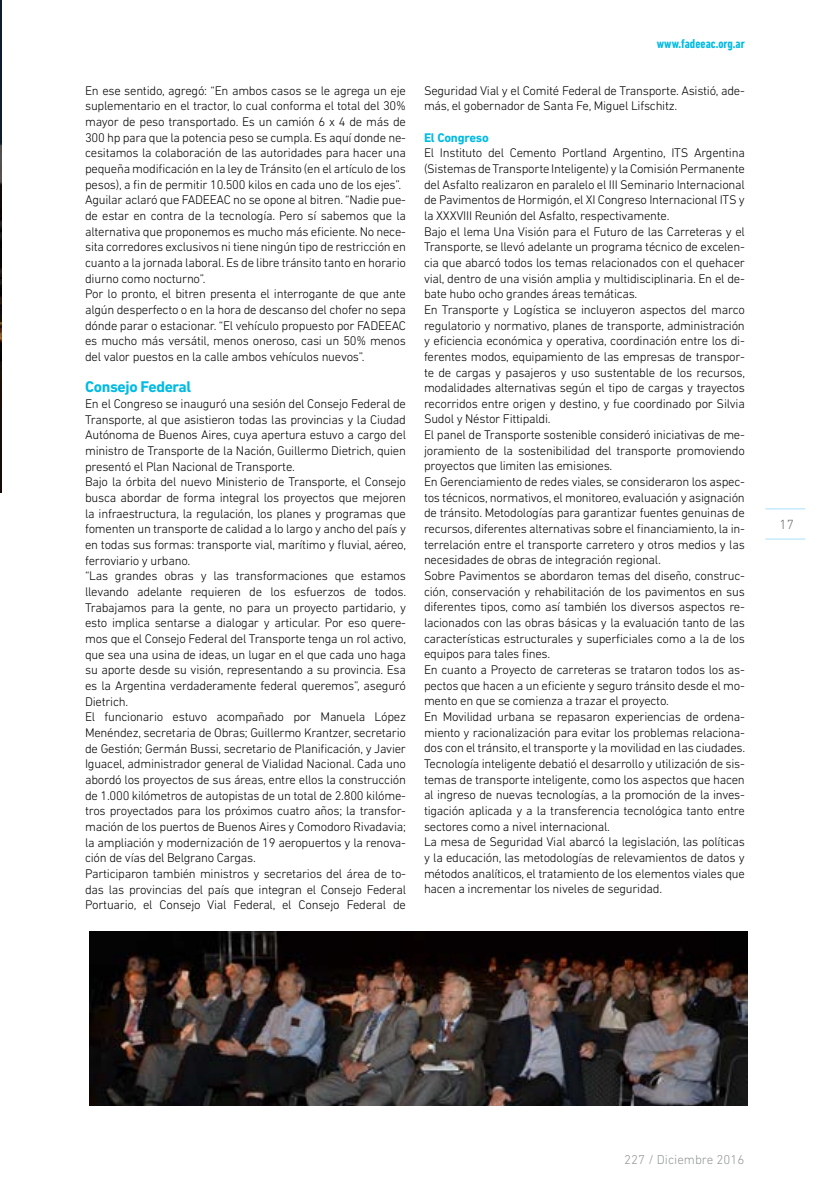
<style>
.page{position:relative;width:830px;height:1191px;background:#fff}
.page>*{position:absolute;margin:0;border:0;box-sizing:border-box;transform-origin:0 0}
.t1{font:700 15.75px "DIN Next LT Pro";letter-spacing:-.025em;color:#00bbe3}
.t2{font:300 13.5px "DIN Next LT Pro";color:#6d6e71}
.t3{font:700 condensed 13.05px "DIN Next LT Pro";color:#00bbe3}
.t4{font:300 13.05px "DIN Next LT Pro";color:#939598}
.t5{font:300 12.75px/15.6px "DIN Next LT Pro";letter-spacing:-.02em;color:#000}
.t6{font:700 12.75px "DIN Next LT Pro";letter-spacing:-.02em;color:#00bbe3}
</style>
<div class="page">
<img style="left:89px;top:931px;width:657px;height:175px">
<img style="left:0;top:0;width:2px;height:492px">
<svg style="left:0;top:469px;width:1px;height:24px"></svg>
<hr style="left:765px;top:538px;width:39px;height:2px;background:#c7eafb">
<hr style="left:765px;top:508px;width:39px;height:1px;background:#c7eafb">
<p class="t5" style="left:85px;top:82px;width:322px">En ese sentido, agregó: “En ambos casos se le agrega un eje suplementario en el tractor, lo cual conforma el total del 30% mayor de peso transportado. Es un camión 6 x 4 de más de 300 hp para que la potencia peso se cumpla. Es aquí donde ne&shy;cesitamos la colaboración de las autoridades para hacer una pequeña modificación en la ley de Tránsito (en el artículo de los pesos), a fin de permitir 10.500 kilos en cada uno de los ejes”.<br>Aguilar aclaró que FADEEAC no se opone al bitren. “Nadie pue&shy;de estar en contra de la tecnología. Pero sí sabemos que la alternativa que proponemos es mucho más eficiente. No nece&shy;sita corredores exclusivos ni tiene ningún tipo de restricción en cuanto a la jornada laboral. Es de libre tránsito tanto en horario diurno como nocturno”.<br>Por lo pronto, el bitren presenta el interrogante de que ante algún desperfecto o en la hora de descanso del chofer no sepa dónde parar o estacionar. “El vehículo propuesto por FADEEAC es mucho más versátil, menos oneroso, casi un 50% menos del valor puestos en la calle ambos vehículos nuevos”.</p>
<p class="t1" style="left:85px;top:378px;width:108px">Consejo Federal</p>
<p class="t5" style="left:85px;top:396px;width:322px">En el Congreso se inauguró una sesión del Consejo Federal de Transporte, al que asistieron todas las provincias y la Ciudad Autónoma de Buenos Aires, cuya apertura estuvo a cargo del ministro de Transporte de la Nación, Guillermo Dietrich, quien presentó el Plan Nacional de Transporte.<br>Bajo la órbita del nuevo Ministerio de Transporte, el Consejo busca abordar de forma integral los proyectos que mejoren la infraestructura, la regulación, los planes y programas que fomenten un transporte de calidad a lo largo y ancho del país y en todas sus formas: transporte vial, marítimo y fluvial, aéreo, ferroviario y urbano.<br>“Las grandes obras y las transformaciones que estamos llevando adelante requieren de los esfuerzos de todos.<br>Trabajamos para la gente, no para un proyecto partidario, y esto implica sentarse a dialogar y articular. Por eso quere&shy;mos que el Consejo Federal del Transporte tenga un rol activo, que sea una usina de ideas, un lugar en el que cada uno haga su aporte desde su visión, representando a su provincia. Esa es la Argentina verdaderamente federal queremos”, aseguró Dietrich.<br>El funcionario estuvo acompañado por Manuela López Menéndez, secretaria de Obras; Guillermo Krantzer, secretario de Gestión; Germán Bussi, secretario de Planificación, y Javier Iguacel, administrador general de Vialidad Nacional. Cada uno abordó los proyectos de sus áreas, entre ellos la construcción de 1.000 kilómetros de autopistas de un total de 2.800 kilóme&shy;tros proyectados para los próximos cuatro años; la transfor&shy;mación de los puertos de Buenos Aires y Comodoro Rivadavia; la ampliación y modernización de 19 aeropuertos y la renova&shy;ción de vías del Belgrano Cargas.<br>Participaron también ministros y secretarios del área de to&shy;das las provincias del país que integran el Consejo Federal Portuario, el Consejo Vial Federal, el Consejo Federal de</p>
<p class="t3" style="left:656px;top:36px;width:89px">www.fadeeac.org.ar</p>
<p class="t5" style="left:424px;top:82px;width:322px">Seguridad Vial y el Comité Federal de Transporte. Asistió, ade&shy;más, el gobernador de Santa Fe, Miguel Lifschitz.</p>
<p class="t6" style="left:424px;top:130px;width:66px">El Congreso</p>
<p class="t5" style="left:424px;top:145px;width:322px">El Instituto del Cemento Portland Argentino, ITS Argentina (Sistemas de Transporte Inteligente) y la Comisión Permanente del Asfalto realizaron en paralelo el III Seminario Internacional de Pavimentos de Hormigón, el XI Congreso Internacional ITS y la XXXVIII Reunión del Asfalto, respectivamente.<br>Bajo el lema Una Visión para el Futuro de las Carreteras y el Transporte, se llevó adelante un programa técnico de excelen&shy;cia que abarcó todos los temas relacionados con el quehacer vial, dentro de una visión amplia y multidisciplinaria. En el de&shy;bate hubo ocho grandes áreas temáticas.<br>En Transporte y Logística se incluyeron aspectos del marco regulatorio y normativo, planes de transporte, administración y eficiencia económica y operativa, coordinación entre los di&shy;ferentes modos, equipamiento de las empresas de transpor&shy;te de cargas y pasajeros y uso sustentable de los recursos, modalidades alternativas según el tipo de cargas y trayectos recorridos entre origen y destino, y fue coordinado por Silvia Sudol y Néstor Fittipaldi.<br>El panel de Transporte sostenible consideró iniciativas de me&shy;joramiento de la sostenibilidad del transporte promoviendo proyectos que limiten las emisiones.<br>En Gerenciamiento de redes viales, se consideraron los aspec&shy;tos técnicos, normativos, el monitoreo, evaluación y asignación de tránsito. Metodologías para garantizar fuentes genuinas de recursos, diferentes alternativas sobre el financiamiento, la in&shy;terrelación entre el transporte carretero y otros medios y las necesidades de obras de integración regional.<br>Sobre Pavimentos se abordaron temas del diseño, construc&shy;ción, conservación y rehabilitación de los pavimentos en sus diferentes tipos, como así también los diversos aspectos re&shy;lacionados con las obras básicas y la evaluación tanto de las características estructurales y superficiales como a la de los equipos para tales fines.<br>En cuanto a Proyecto de carreteras se trataron todos los as&shy;pectos que hacen a un eficiente y seguro tránsito desde el mo&shy;mento en que se comienza a trazar el proyecto.<br>En Movilidad urbana se repasaron experiencias de ordena&shy;miento y racionalización para evitar los problemas relaciona&shy;dos con el tránsito, el transporte y la movilidad en las ciudades.<br>Tecnología inteligente debatió el desarrollo y utilización de sis&shy;temas de transporte inteligente, como los aspectos que hacen al ingreso de nuevas tecnologías, a la promoción de la inves&shy;tigación aplicada y a la transferencia tecnológica tanto entre sectores como a nivel internacional.<br>La mesa de Seguridad Vial abarcó la legislación, las políticas y la educación, las metodologías de relevamientos de datos y métodos analíticos, el tratamiento de los elementos viales que hacen a incrementar los niveles de seguridad.</p>
<p class="t2" style="left:779px;top:516px;width:16px">17</p>
<p class="t4" style="left:624px;top:1151px;width:122px">227 / Diciembre 2016</p>
</div>
